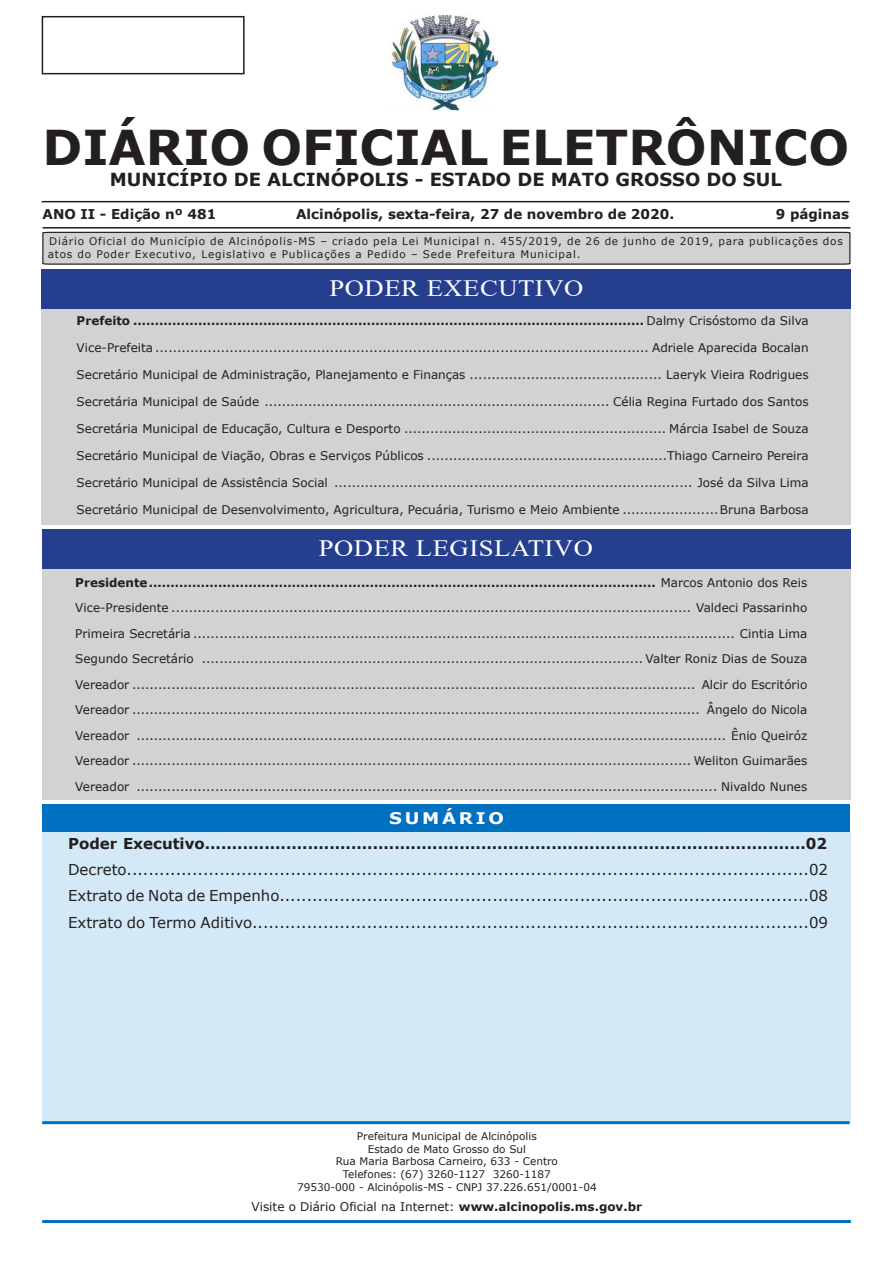
<style>
.page{position:relative;width:893px;height:1263px;background:#fff}
.page>*{position:absolute;margin:0;border:0;box-sizing:border-box;transform-origin:0 0}
.t1{font:700 48px "Verdana";color:#231f20}
.t2{font:23.4px "Times New Roman";letter-spacing:.02em;color:#fff;scale:1.14 1}
.t3{font:700 18px "Verdana";color:#231f20}
.t4{font:700 16.05px "Verdana";letter-spacing:.15em;color:#fff;scale:1.13 1}
.t5{font:15px "Verdana";color:#231f20}
.t6{font:700 15px "Verdana";color:#231f20}
.t7{font:700 13.5px "Verdana";color:#231f20}
.t8{font:12px "Verdana";color:#231f20}
.t9{font:700 12px "Verdana";color:#231f20}
.t10{font:10.5px/12.6px "Verdana";letter-spacing:.075em;color:#231f20}
.t11{font:10.5px "Verdana";color:#231f20}
.s1{font-weight:400}
.s2{font-weight:700}
</style>
<div class="page">
<hr style="left:42px;top:201px;width:808px;height:1px;background:#231f20">
<hr style="left:43px;top:227px;width:807px;height:2px;background:#231f20">
<img style="left:390px;top:15px;width:110px;height:96px">
<svg style="left:42px;top:231px;width:809px;height:34px;background:#c5c6c8"></svg>
<div style="left:43px;top:804px;width:807px;height:28px;background:#0070c0"></div>
<div style="left:42px;top:832px;width:808px;height:289px;background:#d4e9f7"></div>
<div style="left:42px;top:269px;width:809px;height:42px;background:#253f8e"></div>
<div style="left:42px;top:309px;width:809px;height:216px;background:#d1d2d4"></div>
<div style="left:42px;top:530px;width:808px;height:39px;background:#253f8e"></div>
<div style="left:42px;top:570px;width:808px;height:230px;background:#d1d2d4"></div>
<div style="left:42px;top:16px;width:203px;height:58px;border:2px solid #231f20"></div>
<hr style="left:42px;top:1121px;width:808px;height:3px;background:#0070c0">
<hr style="left:42px;top:1220px;width:809px;height:3px;background:#0070c0">
<p class="t1" style="left:43px;top:113px;width:808px">DIÁRIO OFICIAL ELETRÔNICO</p>
<p class="t3" style="left:110px;top:167px;width:673px">MUNICÍPIO DE ALCINÓPOLIS - ESTADO DE MATO GROSSO DO SUL</p>
<p class="t7" style="left:43px;top:205px;width:175px">ANO II - Edição nº 481</p>
<p class="t7" style="left:296px;top:205px;width:380px">Alcinópolis, sexta-feira, 27 de novembro de 2020.</p>
<p class="t7" style="left:776px;top:205px;width:75px">9 páginas</p>
<p class="t10" style="left:48px;top:235px;width:797px">Diário Oficial do Município de Alcinópolis-MS – criado pela Lei Municipal n. 455/2019, de 26 de junho de 2019, para publicações dos atos do Poder Executivo, Legislativo e Publicações a Pedido – Sede Prefeitura Municipal.</p>
<p class="t2" style="left:329px;top:272px;width:224px">PODER EXECUTIVO</p>
<p class="t9" style="left:77px;top:312px;width:734px">Prefeito ...................................................................................................................... <span class="s1">Dalmy Crisóstomo da Silva</span></p>
<p class="t8" style="left:77px;top:339px;width:734px">Vice-Prefeita ................................................................................................................. Adriele Aparecida Bocalan</p>
<p class="t8" style="left:77px;top:366px;width:734px">Secretário Municipal de Administração, Planejamento e Finanças ............................................ Laeryk Vieira Rodrigues</p>
<p class="t8" style="left:77px;top:393px;width:734px">Secretária Municipal de Saúde ............................................................................... Célia Regina Furtado dos Santos</p>
<p class="t8" style="left:77px;top:420px;width:734px">Secretária Municipal de Educação, Cultura e Desporto ............................................................ Márcia Isabel de Souza</p>
<p class="t8" style="left:77px;top:447px;width:734px">Secretário Municipal de Viação, Obras e Serviços Públicos .......................................................Thiago Carneiro Pereira</p>
<p class="t8" style="left:77px;top:474px;width:734px">Secretário Municipal de Assistência Social .................................................................................. José da Silva Lima</p>
<p class="t8" style="left:77px;top:501px;width:734px">Secretário Municipal de Desenvolvimento, Agricultura, Pecuária, Turismo e Meio Ambiente ......................Bruna Barbosa</p>
<p class="t2" style="left:319px;top:532px;width:242px">PODER LEGISLATIVO</p>
<p class="t9" style="left:75px;top:574px;width:733px">Presidente..................................................................................................................... <span class="s1">Marcos Antonio dos Reis</span></p>
<p class="t8" style="left:75px;top:599px;width:734px">Vice-Presidente ....................................................................................................................... Valdeci Passarinho</p>
<p class="t8" style="left:75px;top:625px;width:734px">Primeira Secretária ............................................................................................................................ Cintia Lima</p>
<p class="t8" style="left:75px;top:650px;width:734px">Segundo Secretário ..................................................................................................... Valter Roniz Dias de Souza</p>
<p class="t8" style="left:75px;top:676px;width:734px">Vereador ................................................................................................................................. Alcir do Escritório</p>
<p class="t8" style="left:75px;top:701px;width:734px">Vereador .................................................................................................................................. Ângelo do Nicola</p>
<p class="t8" style="left:75px;top:727px;width:734px">Vereador ....................................................................................................................................... Ênio Queiróz</p>
<p class="t8" style="left:75px;top:752px;width:734px">Vereador ................................................................................................................................ Weliton Guimarães</p>
<p class="t8" style="left:75px;top:778px;width:734px">Vereador ..................................................................................................................................... Nivaldo Nunes</p>
<p class="t4" style="left:389px;top:807px;width:103px">SUMÁRIO</p>
<p class="t6" style="left:68px;top:833px;width:761px">Poder Executivo...............................................................................................................02</p>
<p class="t5" style="left:68px;top:859px;width:762px">Decreto.............................................................................................................................02</p>
<p class="t5" style="left:68px;top:886px;width:762px">Extrato de Nota de Empenho.................................................................................................08</p>
<p class="t5" style="left:68px;top:912px;width:762px">Extrato do Termo Aditivo......................................................................................................09</p>
<p class="t11" style="left:357px;top:1129px;width:181px">Prefeitura Municipal de Alcinópolis</p>
<p class="t11" style="left:368px;top:1142px;width:160px">Estado de Mato Grosso do Sul</p>
<p class="t11" style="left:336px;top:1154px;width:224px">Rua Maria Barbosa Carneiro, 633 - Centro</p>
<p class="t11" style="left:343px;top:1167px;width:210px">Telefones: (67) 3260-1127 3260-1187</p>
<p class="t11" style="left:297px;top:1179px;width:301px">79530-000 - Alcinópolis-MS - CNPJ 37.226.651/0001-04</p>
<p class="t8" style="left:252px;top:1198px;width:392px">Visite o Diário Oficial na Internet: <span class="s2">www.alcinopolis.ms.gov.br</span></p>
</div>
